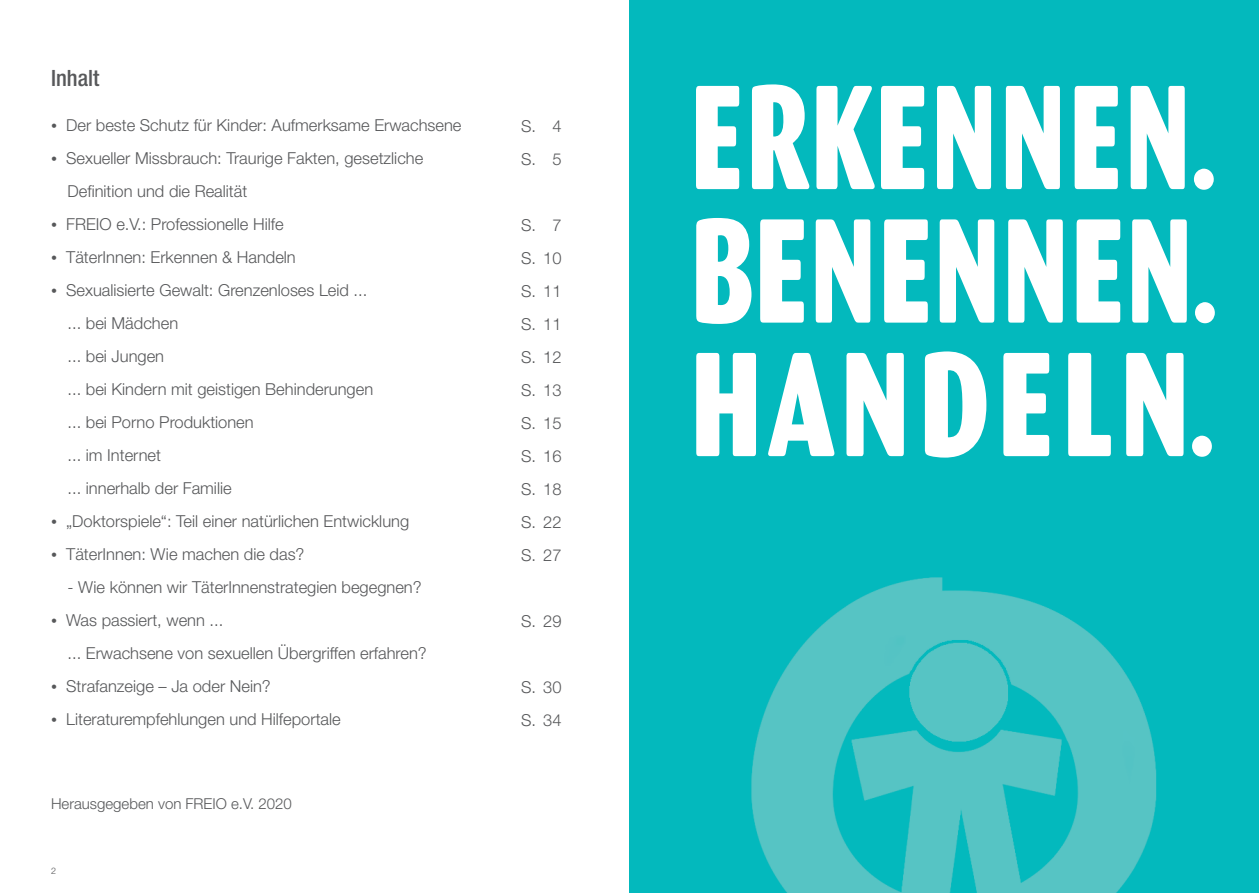
<style>
.page{position:relative;width:1259px;height:893px;background:#fff}
.page>*{position:absolute;margin:0;border:0;box-sizing:border-box;transform-origin:0 0}
.t1{font:800 146.1px/133.5px "Barmeno";letter-spacing:.06em;color:#fff;text-align:justify;scale:.71 1}
.t2{font:500 condensed 22.5px "Helvetica Neue LT Std";color:#57585a}
.t3{font:300 16.5px/33px "Helvetica Neue LT";color:#57585a}
.t4{font:300 15px "Helvetica Neue LT";color:#57585a}
.t5{font:300 9px "Helvetica Neue LT";color:#57585a}
.s1{font-family:"Helvetica Neue LT Std";font-size:12px}
.s2{font-family:"Helvetica Neue LT Std"}
.s3{font-size:104.4px}
</style>
<div class="page">
<div style="left:629px;top:0;width:630px;height:893px;background:#03b9bd"></div>
<img style="left:751px;top:577px;width:406px;height:316px">
<h2 class="t2" style="left:51px;top:64px;width:50px">Inhalt</h2>
<p class="t3" style="left:51px;top:109px;width:412px"><span class="s1">•</span> Der beste Schutz für Kinder: Aufmerksame Erwachsene</p>
<p class="t3" style="left:68px;top:142px;width:357px;text-indent:-16px"><span class="s1">•</span> Sexueller Missbrauch: Traurige Fakten, gesetzliche<br>Definition und die Realität</p>
<p class="t3" style="left:51px;top:208px;width:234px"><span class="s1">•</span> FREIO e.V.: Professionelle Hilfe</p>
<p class="t3" style="left:51px;top:241px;width:246px"><span class="s1">•</span> TäterInnen: Erkennen &amp; Handeln</p>
<p class="t3" style="left:68px;top:274px;width:307px;text-indent:-16px"><span class="s1">•</span> Sexualisierte Gewalt: Grenzenloses Leid ... ... bei Mädchen<br>... bei Jungen<br>... bei Kindern mit geistigen Behinderungen ... bei Porno Produktionen<br>... im Internet<br>... innerhalb der Familie</p>
<p class="t3" style="left:51px;top:505px;width:360px"><span class="s1">•</span> <span class="s2">„</span>Doktorspiele“: Teil einer natürlichen Entwicklung</p>
<p class="t3" style="left:51px;top:538px;width:255px"><span class="s1">•</span> TäterInnen: Wie machen die das?</p>
<p class="t3" style="left:68px;top:571px;width:356px">- Wie können wir TäterInnenstrategien begegnen?</p>
<p class="t3" style="left:68px;top:604px;width:361px;text-indent:-16px"><span class="s1">•</span> Was passiert, wenn ...<br>... Erwachsene von sexuellen Übergriffen erfahren?</p>
<p class="t3" style="left:51px;top:670px;width:221px"><span class="s1">•</span> Strafanzeige – Ja oder Nein?</p>
<p class="t3" style="left:51px;top:703px;width:291px"><span class="s1">•</span> Literaturempfehlungen und Hilfeportale</p>
<p class="t4" style="left:51px;top:795px;width:242px">Herausgegeben von FREIO e.V. 2020</p>
<p class="t5" style="left:51px;top:865px;width:7px">2</p>
<p class="t3" style="left:521px;top:109px;width:42px">S. 4<br>S. 5</p>
<p class="t3" style="left:521px;top:208px;width:42px;text-align:justify">S. 7<br>S. 10<br>S. 11<br>S. 11<br>S. 12<br>S. 13<br>S. 15<br>S. 16<br>S. 18<br>S. 22<br>S. 27</p>
<p class="t3" style="left:521px;top:604px;width:42px">S. 29</p>
<p class="t3" style="left:521px;top:670px;width:42px">S. 30<br>S. 34</p>
<h1 class="t1" style="left:692px;top:70px;width:742px">ERKENNEN<span class="s3">.<br></span>BENENNEN<span class="s3">.<br></span>HANDELN<span class="s3">.</span></h1>
</div>
